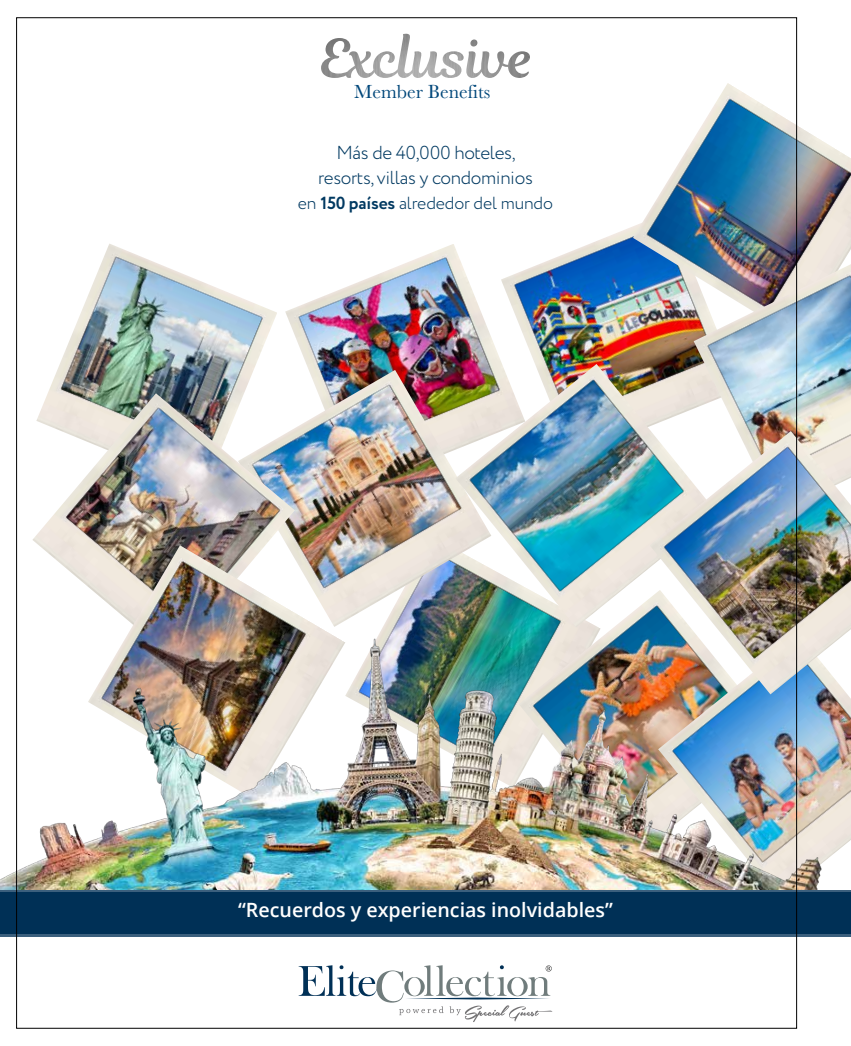
<style>
.page{position:relative;width:851px;height:1046px;background:#fff}
.page>*{position:absolute;margin:0;border:0;box-sizing:border-box;transform-origin:0 0}
.t1{font:19.75px "Baskerville";color:#00477a}
.t2{font:600 19.62px "Open Sans";color:#fff}
.t3{font:300 18.75px/25px "Circe";letter-spacing:-.02em;color:#003961;text-align:center}
.t4{font:300 17.5px "Circe";letter-spacing:-.01em;color:#003961}
.s1{font-weight:700}
</style>
<div class="page">
<img style="left:525px;top:226px;width:168px;height:138px">
<img style="left:285px;top:244px;width:240px;height:126px">
<img style="left:633px;top:83px;width:217px;height:255px">
<img style="left:295px;top:370px;width:160px;height:142px">
<img style="left:455px;top:364px;width:238px;height:148px">
<img style="left:693px;top:264px;width:157px;height:167px">
<img style="left:649px;top:431px;width:201px;height:81px">
<img style="left:48px;top:244px;width:229px;height:149px">
<img style="left:36px;top:393px;width:259px;height:119px">
<svg style="left:298px;top:965px;width:254px;height:56px"></svg>
<img style="left:0;top:512px;width:850px;height:377px">
<img style="left:0;top:889px;width:850px;height:47px">
<div style="left:0;top:892px;width:850px;height:41px;background:#003056"></div>
<img style="left:321px;top:34px;width:152px;height:44px">
<p class="t1" style="left:354px;top:79px;width:137px">Member Benefits</p>
<p class="t3" style="left:318px;top:140px;width:216px">Más de 40,000 hoteles, resorts, villas y condominios</p>
<p class="t4" style="left:298px;top:191px;width:256px">en <span class="s1">150 países</span> alrededor del mundo</p>
<p class="t2" style="left:238px;top:896px;width:376px">“Recuerdos y experiencias inolvidables”</p>
</div>
